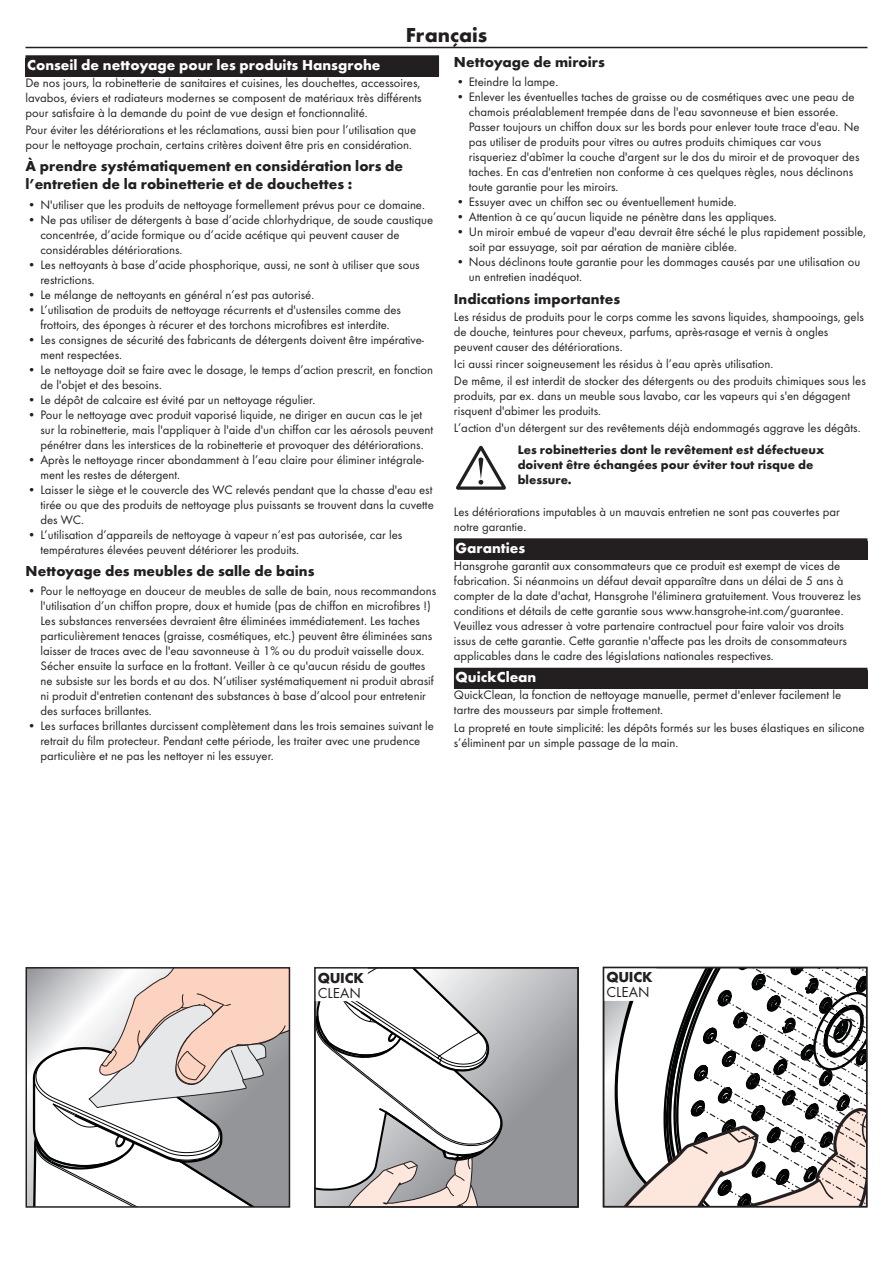
<style>
.page{position:relative;width:893px;height:1263px;background:#fff}
.page>*{position:absolute;margin:0;border:0;box-sizing:border-box;transform-origin:0 0}
.Sprache_Rahmenwechse{font:700 21px "Futura TOT";color:#231f20}
.Ueberschrift_ohne_Ba{font:700 15px/18px "Futura TOT";color:#231f20}
.Ueberschrift_FR{font:700 15px "Futura TOT";color:#fff}
.t1{font:15px "Futura TOT Boo";color:#231f20}
.Normaltext_FR{font:12.75px/15px "Futura TOT Boo";color:#231f20}
.t2{font:700 12.75px/15px "Futura TOT";color:#231f20}
</style>
<div class="page">
<hr style="left:26px;top:47px;width:841px;height:1px;background:#231f20">
<svg style="left:32px;top:970px;width:255px;height:235px"></svg>
<div style="left:26px;top:967px;width:264px;height:241px;border:2px solid #231f20"></div>
<svg style="left:503px;top:970px;width:73px;height:235px;background:#a1a2a6"></svg>
<svg style="left:317px;top:970px;width:186px;height:235px"></svg>
<svg style="left:606px;top:970px;width:258px;height:234px"></svg>
<div style="left:315px;top:968px;width:52px;height:32px;background:#fff"></div>
<div style="left:603px;top:967px;width:53px;height:33px;background:#fff"></div>
<div style="left:314px;top:967px;width:265px;height:241px;border:2px solid #231f20"></div>
<div style="left:603px;top:967px;width:264px;height:240px;border:2px solid #231f20"></div>
<div style="left:26px;top:55px;width:413px;height:21px;background:#231f20"></div>
<div style="left:454px;top:538px;width:413px;height:21px;background:#231f20"></div>
<div style="left:454px;top:668px;width:413px;height:21px;background:#231f20"></div>
<p class="Sprache_Rahmenwechse" style="left:406px;top:22px;width:83px">Français</p>
<p class="Ueberschrift_FR" style="left:27px;top:56px;width:355px">Conseil de nettoyage pour les produits Hansgrohe</p>
<p class="Normaltext_FR" style="left:26px;top:75px;width:398px;text-align:justify">De nos jours, la robinetterie de sanitaires et cuisines, les douchettes, accessoires, lavabos, éviers et radiateurs modernes se composent de matériaux très différents pour satisfaire à la demande du point de vue design et fonctionnalité.</p>
<p class="Normaltext_FR" style="left:26px;top:122px;width:392px">Pour éviter les détériorations et les réclamations, aussi bien pour l’utilisation que pour le nettoyage prochain, certains critères doivent être pris en considération.</p>
<p class="Ueberschrift_ohne_Ba" style="left:26px;top:157px;width:379px">À prendre systématiquement en considération lors de l’entretien de la robinetterie et de douchettes :</p>
<p class="Normaltext_FR" style="left:28px;top:197px;width:399px">• N'utiliser que les produits de nettoyage formellement prévus pour ce domaine.</p>
<p class="Normaltext_FR" style="left:40px;top:212px;width:394px;text-indent:-13px">• Ne pas utiliser de détergents à base d’acide chlorhydrique, de soude caustique concentrée, d’acide formique ou d’acide acétique qui peuvent causer de considérables détériorations.</p>
<p class="Normaltext_FR" style="left:40px;top:257px;width:381px;text-indent:-13px">• Les nettoyants à base d’acide phosphorique, aussi, ne sont à utiliser que sous restrictions.</p>
<p class="Normaltext_FR" style="left:28px;top:287px;width:288px">• Le mélange de nettoyants en général n’est pas autorisé.</p>
<p class="Normaltext_FR" style="left:28px;top:302px;width:375px;text-align:center">• L’utilisation de produits de nettoyage récurrents et d'ustensiles comme des frottoirs, des éponges à récurer et des torchons microfibres est interdite.</p>
<p class="Normaltext_FR" style="left:40px;top:332px;width:385px;text-indent:-13px">• Les consignes de sécurité des fabricants de détergents doivent être impérative&shy;ment respectées.</p>
<p class="Normaltext_FR" style="left:40px;top:362px;width:394px;text-indent:-13px">• Le nettoyage doit se faire avec le dosage, le temps d’action prescrit, en fonction de l'objet et des besoins.</p>
<p class="Normaltext_FR" style="left:28px;top:392px;width:289px">• Le dépôt de calcaire est évité par un nettoyage régulier.</p>
<p class="Normaltext_FR" style="left:40px;top:407px;width:394px;text-indent:-13px">• Pour le nettoyage avec produit vaporisé liquide, ne diriger en aucun cas le jet sur la robinetterie, mais l'appliquer à l'aide d'un chiffon car les aérosols peuvent pénétrer dans les interstices de la robinetterie et provoquer des détériorations.</p>
<p class="Normaltext_FR" style="left:40px;top:452px;width:385px;text-indent:-13px">• Après le nettoyage rincer abondamment à l’eau claire pour éliminer intégrale&shy;ment les restes de détergent.</p>
<p class="Normaltext_FR" style="left:40px;top:482px;width:395px;text-align:justify;text-indent:-13px">• Laisser le siège et le couvercle des WC relevés pendant que la chasse d'eau est tirée ou que des produits de nettoyage plus puissants se trouvent dans la cuvette des WC.</p>
<p class="Normaltext_FR" style="left:40px;top:527px;width:363px;text-indent:-13px">• L’utilisation d’appareils de nettoyage à vapeur n’est pas autorisée, car les températures élevées peuvent détériorer les produits.</p>
<p class="Ueberschrift_ohne_Ba" style="left:26px;top:562px;width:290px">Nettoyage des meubles de salle de bains</p>
<p class="Normaltext_FR" style="left:40px;top:583px;width:397px;text-indent:-13px">• Pour le nettoyage en douceur de meubles de salle de bain, nous recommandons l'utilisation d’un chiffon propre, doux et humide (pas de chiffon en microfibres !)<br>Les substances renversées devraient être éliminées immédiatement. Les taches particulièrement tenaces (graisse, cosmétiques, etc.) peuvent être éliminées sans laisser de traces avec de l'eau savonneuse à 1% ou du produit vaisselle doux.<br>Sécher ensuite la surface en la frottant. Veiller à ce qu'aucun résidu de gouttes ne subsiste sur les bords et au dos. N’utiliser systématiquement ni produit abrasif ni produit d'entretien contenant des substances à base d’alcool pour entretenir des surfaces brillantes.</p>
<p class="Normaltext_FR" style="left:40px;top:718px;width:395px;text-indent:-13px">• Les surfaces brillantes durcissent complètement dans les trois semaines suivant le retrait du film protecteur. Pendant cette période, les traiter avec une prudence particulière et ne pas les nettoyer ni les essuyer.</p>
<p class="Ueberschrift_ohne_Ba" style="left:454px;top:53px;width:152px">Nettoyage de miroirs</p>
<p class="Normaltext_FR" style="left:456px;top:75px;width:104px">• Eteindre la lampe.</p>
<p class="Normaltext_FR" style="left:469px;top:90px;width:392px;text-indent:-13px">• Enlever les éventuelles taches de graisse ou de cosmétiques avec une peau de chamois préalablement trempée dans de l'eau savonneuse et bien essorée.<br>Passer toujours un chiffon doux sur les bords pour enlever toute trace d'eau. Ne pas utiliser de produits pour vitres ou autres produits chimiques car vous risqueriez d'abîmer la couche d'argent sur le dos du miroir et de provoquer des taches. En cas d'entretien non conforme à ces quelques règles, nous déclinons toute garantie pour les miroirs.</p>
<p class="Normaltext_FR" style="left:456px;top:195px;width:282px">• Essuyer avec un chiffon sec ou éventuellement humide.</p>
<p class="Normaltext_FR" style="left:456px;top:210px;width:322px">• Attention à ce qu’aucun liquide ne pénètre dans les appliques.</p>
<p class="Normaltext_FR" style="left:469px;top:225px;width:399px;text-indent:-13px">• Un miroir embué de vapeur d'eau devrait être séché le plus rapidement possible, soit par essuyage, soit par aération de manière ciblée.</p>
<p class="Normaltext_FR" style="left:469px;top:255px;width:393px;text-indent:-13px">• Nous déclinons toute garantie pour les dommages causés par une utilisation ou un entretien inadéquot.</p>
<p class="Ueberschrift_ohne_Ba" style="left:454px;top:289px;width:168px">Indications importantes</p>
<p class="Normaltext_FR" style="left:454px;top:309px;width:411px">Les résidus de produits pour le corps comme les savons liquides, shampooings, gels de douche, teintures pour cheveux, parfums, après-rasage et vernis à ongles peuvent causer des détériorations.</p>
<p class="Normaltext_FR" style="left:454px;top:356px;width:321px">Ici aussi rincer soigneusement les résidus à l’eau après utilisation.</p>
<p class="Normaltext_FR" style="left:454px;top:373px;width:413px">De même, il est interdit de stocker des détergents ou des produits chimiques sous les produits, par ex. dans un meuble sous lavabo, car les vapeurs qui s'en dégagent risquent d'abimer les produits.</p>
<p class="Normaltext_FR" style="left:454px;top:420px;width:408px">L’action d'un détergent sur des revêtements déjà endommagés aggrave les dégâts.</p>
<p class="t2" style="left:518px;top:442px;width:308px">Les robinetteries dont le revêtement est défectueux doivent être échangées pour éviter tout risque de blessure.</p>
<p class="Normaltext_FR" style="left:454px;top:504px;width:387px">Les détériorations imputables à un mauvais entretien ne sont pas couvertes par notre garantie.</p>
<p class="Ueberschrift_FR" style="left:456px;top:539px;width:71px">Garanties</p>
<p class="Normaltext_FR" style="left:454px;top:558px;width:408px">Hansgrohe garantit aux consommateurs que ce produit est exempt de vices de fabrication. Si néanmoins un défaut devait apparaître dans un délai de 5 ans à compter de la date d'achat, Hansgrohe l'éliminera gratuitement. Vous trouverez les conditions et détails de cette garantie sous www.hansgrohe-int.com/guarantee.<br>Veuillez vous adresser à votre partenaire contractuel pour faire valoir vos droits issus de cette garantie. Cette garantie n'affecte pas les droits de consommateurs applicables dans le cadre des législations nationales respectives.</p>
<p class="Ueberschrift_FR" style="left:456px;top:668px;width:82px">QuickClean</p>
<p class="Normaltext_FR" style="left:454px;top:688px;width:389px">QuickClean, la fonction de nettoyage manuelle, permet d'enlever facilement le tartre des mousseurs par simple frottement.</p>
<p class="Normaltext_FR" style="left:454px;top:720px;width:412px">La propreté en toute simplicité: les dépôts formés sur les buses élastiques en silicone s’éliminent par un simple passage de la main.</p>
<p class="Ueberschrift_ohne_Ba" style="left:318px;top:968px;width:48px">QUICK</p>
<p class="t1" style="left:318px;top:983px;width:45px">CLEAN</p>
<p class="Ueberschrift_ohne_Ba" style="left:606px;top:968px;width:48px">QUICK</p>
<p class="t1" style="left:606px;top:983px;width:45px">CLEAN</p>
</div>
